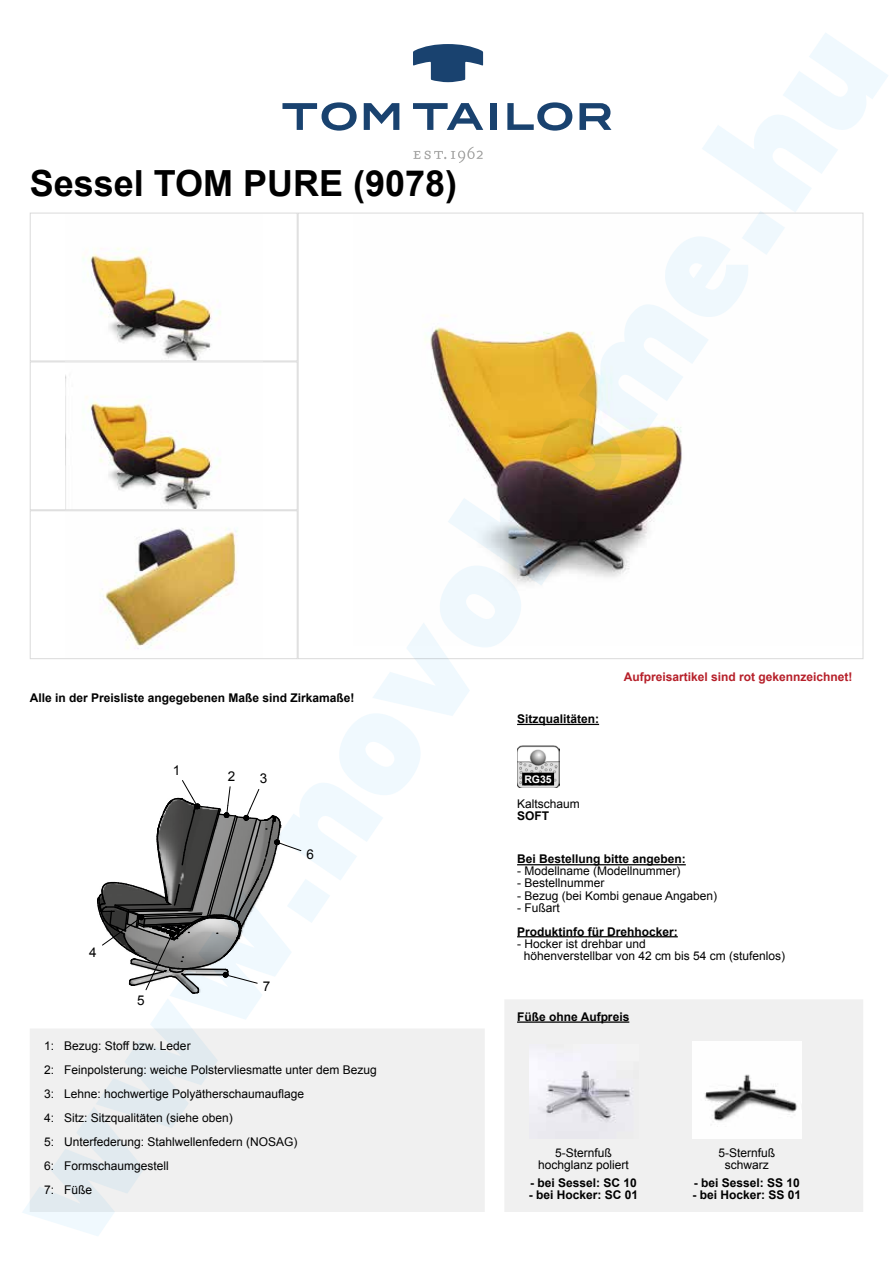
<style>
.page{position:relative;width:893px;height:1263px;background:#fff}
.page>*{position:absolute;margin:0;border:0;box-sizing:border-box;transform-origin:0 0}
.t1{font:700 36px "Arial";color:#000}
.t2{font:13.5px "Arial";color:#000}
.t3{font:12px/24px "Arial";color:#000}
.t4{font:700 12px "Arial";color:#000}
.t5{font:700 12px "Arial";color:#b61f29}
.t6{font:700 10.5px "Arial";color:#fff}
</style>
<div class="page">
<svg style="left:413px;top:147px;width:70px;height:16px"></svg>
<svg style="left:579px;top:103px;width:32px;height:27px"></svg>
<svg style="left:282px;top:102px;width:75px;height:29px"></svg>
<svg style="left:507px;top:102px;width:65px;height:29px"></svg>
<svg style="left:413px;top:103px;width:70px;height:27px"></svg>
<div style="left:490px;top:103px;width:7px;height:27px;background:#19426f"></div>
<svg style="left:364px;top:103px;width:35px;height:27px"></svg>
<svg style="left:413px;top:44px;width:70px;height:38px"></svg>
<img style="left:425px;top:315px;width:257px;height:269px">
<img style="left:65px;top:248px;width:173px;height:401px">
<div style="left:30px;top:213px;width:268px;height:148px;border:1px solid #dadada"></div>
<div style="left:30px;top:361px;width:268px;height:149px;border:1px solid #dadada"></div>
<div style="left:30px;top:510px;width:268px;height:149px;border:1px solid #dadada"></div>
<div style="left:31px;top:1029px;width:453px;height:182px;background:#f0f0f0"></div>
<div style="left:30px;top:1028px;width:455px;height:184px;border:2px solid #f0f0f0"></div>
<hr style="left:517px;top:864px;width:169px;height:1px;background:#000">
<hr style="left:517px;top:936px;width:161px;height:1px;background:#000">
<svg style="left:97px;top:780px;width:205px;height:214px"></svg>
<hr style="left:517px;top:724px;width:82px;height:1px;background:#000">
<img style="left:517px;top:745px;width:42px;height:43px">
<div style="left:523px;top:773px;width:30px;height:12px;background:#000"></div>
<div style="left:522px;top:773px;width:32px;height:12px;border:2px solid #000"></div>
<div style="left:505px;top:1000px;width:357px;height:211px;background:#f0f0f0"></div>
<div style="left:504px;top:999px;width:359px;height:213px;border:2px solid #f0f0f0"></div>
<hr style="left:517px;top:1021px;width:112px;height:2px;background:#000">
<img style="left:530px;top:1055px;width:103px;height:68px">
<img style="left:692px;top:1042px;width:110px;height:96px">
<h1 class="t1" style="left:30px;top:160px;width:429px">Sessel TOM PURE (9078)</h1>
<p class="t4" style="left:30px;top:690px;width:326px">Alle in der Preisliste angegebenen Maße sind Zirkamaße!</p>
<p class="t2" style="left:173px;top:761px;width:9px">1</p>
<p class="t2" style="left:89px;top:943px;width:9px">4</p>
<p class="t2" style="left:137px;top:992px;width:9px">5</p>
<p class="t2" style="left:228px;top:767px;width:9px">2</p>
<p class="t2" style="left:260px;top:770px;width:9px">3</p>
<p class="t2" style="left:307px;top:845px;width:9px">6</p>
<p class="t2" style="left:263px;top:977px;width:9px">7</p>
<p class="t3" style="left:44px;top:1034px;width:334px">1: Bezug: Stoff bzw. Leder<br>2: Feinpolsterung: weiche Polstervliesmatte unter dem Bezug 3: Lehne: hochwertige Polyätherschaumauflage<br>4: Sitz: Sitzqualitäten (siehe oben)<br>5: Unterfederung: Stahlwellenfedern (NOSAG)<br>6: Formschaumgestell<br>7: Füße</p>
<p class="t4" style="left:517px;top:711px;width:84px">Sitzqualitäten:</p>
<p class="t6" style="left:524px;top:772px;width:29px">RG35</p>
<p class="t3" style="left:517px;top:791px;width:64px">Kaltschaum</p>
<p class="t4" style="left:517px;top:807px;width:34px">SOFT</p>
<p class="t5" style="left:624px;top:668px;width:230px">Aufpreisartikel sind rot gekennzeichnet!</p>
<p class="t4" style="left:517px;top:851px;width:170px">Bei Bestellung bitte angeben:</p>
<p class="t3" style="left:517px;top:859px;width:165px">- Modellname (Modellnummer)</p>
<p class="t3" style="left:517px;top:871px;width:89px">- Bestellnummer</p>
<p class="t3" style="left:517px;top:883px;width:202px">- Bezug (bei Kombi genaue Angaben)</p>
<p class="t3" style="left:517px;top:895px;width:44px">- Fußart</p>
<p class="t4" style="left:517px;top:923px;width:162px">Produktinfo für Drehhocker:</p>
<p class="t3" style="left:524px;top:937px;width:263px;line-height:12px;text-indent:-7px">- Hocker ist drehbar und<br>höhenverstellbar von 42 cm bis 54 cm (stufenlos)</p>
<p class="t4" style="left:517px;top:1008px;width:114px">Füße ohne Aufpreis</p>
<p class="t3" style="left:538px;top:1147px;width:92px;line-height:12px;text-align:center">5-Sternfuß hochglanz poliert</p>
<p class="t4" style="left:530px;top:1174px;width:108px">- bei Sessel: SC 10</p>
<p class="t4" style="left:529px;top:1186px;width:111px">- bei Hocker: SC 01</p>
<p class="t3" style="left:718px;top:1147px;width:58px;line-height:12px;text-align:center">5-Sternfuß schwarz</p>
<p class="t4" style="left:694px;top:1174px;width:108px">- bei Sessel: SS 10</p>
<p class="t4" style="left:692px;top:1186px;width:110px">- bei Hocker: SS 01</p>
</div>
